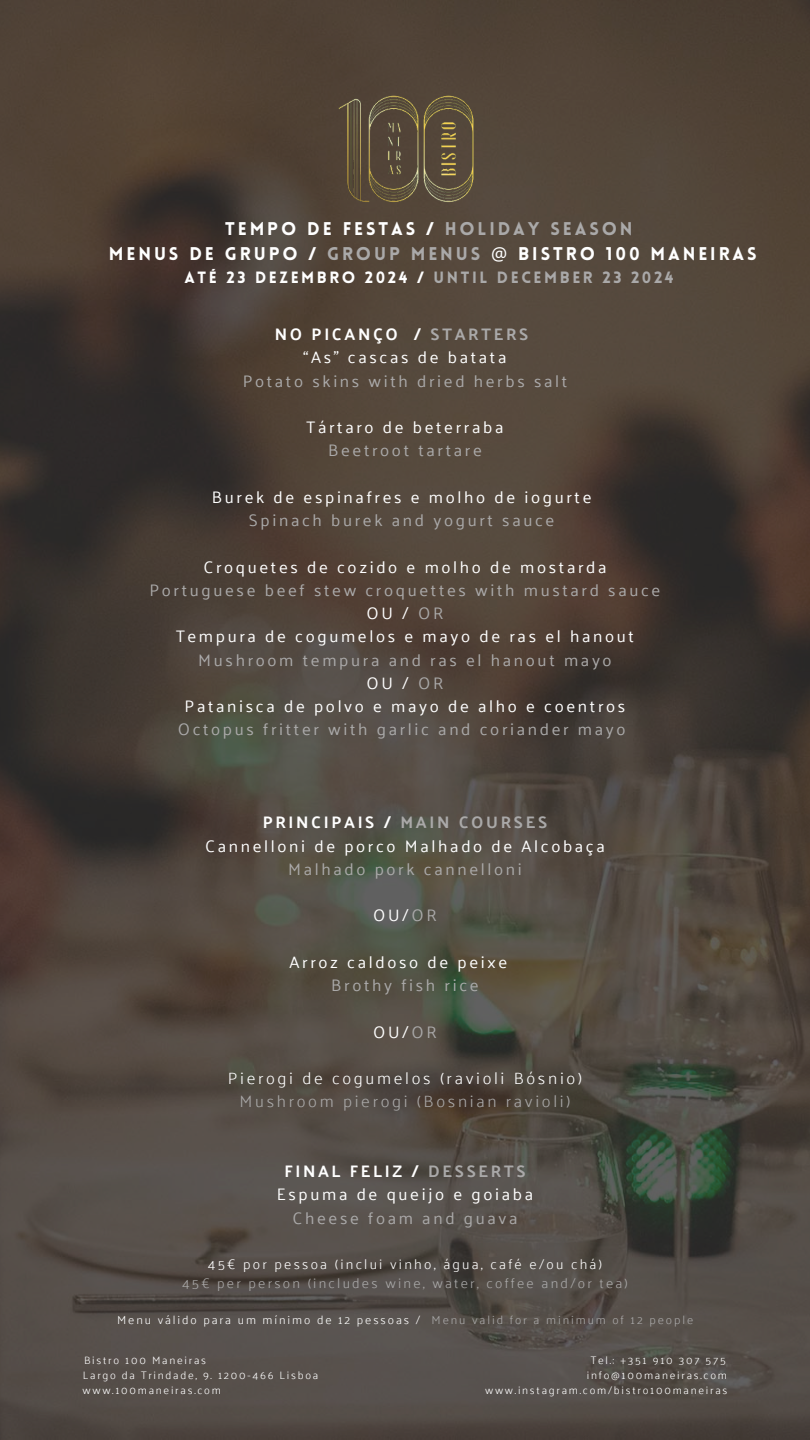
<style>
.page{position:relative;width:810px;height:1440px;background:#fff}
.page>*{position:absolute;margin:0;border:0;box-sizing:border-box;transform-origin:0 0}
.t1{font:900 18px/24.8px "Lovelo";letter-spacing:.16em;color:#fff;text-align:center}
.t2{font:16.7px/23.2px "Palanquin";letter-spacing:.16em;color:#aaa9a9;text-align:center}
.t3{font:16.7px/23.2px "Palanquin";letter-spacing:.16em;color:#fff;text-align:center}
.t4{font:300 16.7px/23.2px "Palanquin";letter-spacing:.16em;color:#fff;text-align:center}
.t5{font:900 16px "Lovelo";letter-spacing:.16em;color:#fff}
.t6{font:300 13.9px/18.8px "Palanquin";letter-spacing:.16em;color:#aaa9a9;text-align:center}
.t7{font:300 11.9px "Palanquin";letter-spacing:.16em;color:#fff}
.t8{font:300 10.9px "Palanquin";letter-spacing:.16em;color:#fff}
.s1{color:#aaa9a9}
.s2{font-family:"Noto Sans";font-weight:400}
.s3{color:#aaa}
.s4{font-weight:700;color:#fff}
.s5{font-weight:700}
.s6{color:#fff}
.s7{font-weight:700;color:#aaa9a9}
</style>
<div class="page">
<img style="left:0;top:0;width:810px;height:1440px">
<img style="left:319px;top:81px;width:172px;height:139px">
<h3 class="t1" style="left:109px;top:218px;width:649px">TEMPO DE FESTAS / <span class="s1">HOLIDAY SEASON<br></span>MENUS DE GRUPO / <span class="s1">GROUP MENUS</span> <span class="s2">@</span> BISTRO 100 MANEIRAS</h3>
<h3 class="t5" style="left:185px;top:271px;width:491px">ATÉ 23 DEZEMBRO 2024 / <span class="s3">UNTIL</span> <span class="s1">DECEMBER 23 2024</span></h3>
<p class="t2" style="left:243px;top:323px;width:326px"><span class="s4">NO PICANÇO /</span> <span class="s5">STARTERS<br></span><span class="s6">“As” cascas de batata<br></span>Potato skins with dried herbs salt</p>
<p class="t3" style="left:307px;top:416px;width:198px">Tártaro de beterraba<br><span class="s1">Beetroot tartare</span></p>
<h1 class="t3" style="left:212px;top:485px;width:381px">Burek de espinafres e molho de iogurte<br><span class="s1">Spinach burek and yogurt sauce</span></h1>
<h3 class="t2" style="left:150px;top:555px;width:512px"><span class="s6">Croquetes de cozido e molho de mostarda </span>Portuguese beef stew croquettes with mustard sauce <span class="s6">OU /</span> OR<br><span class="s6">Tempura de cogumelos e mayo de ras el hanout </span>Mushroom tempura and ras el hanout mayo<br><span class="s6">OU /</span> OR<br><span class="s6">Patanisca de polvo e mayo de alho e coentros </span>Octopus fritter with garlic and coriander mayo</h3>
<h3 class="t3" style="left:205px;top:811px;width:401px"><span class="s5">PRINCIPAIS /</span> <span class="s7">MAIN COURSES<br></span>Cannelloni de porco Malhado de Alcobaça<br><span class="s1">Malhado pork cannelloni</span></h3>
<h3 class="t3" style="left:373px;top:904px;width:65px">OU/<span class="s1">OR</span></h3>
<h3 class="t3" style="left:331px;top:950px;width:177px;text-align:left;text-indent:-42px">Arroz caldoso de peixe<br><span class="s1">Brothy fish rice</span></h3>
<h3 class="t3" style="left:373px;top:1020px;width:65px">OU/<span class="s1">OR</span></h3>
<h2 class="t4" style="left:228px;top:1067px;width:356px">Pierogi de cogumelos (ravioli Bósnio)<br><span class="s1">Mushroom pierogi (Bosnian ravioli)</span></h2>
<h3 class="t3" style="left:277px;top:1160px;width:258px"><span class="s5">FINAL FELIZ /</span> <span class="s7">DESSERTS<br></span>Espuma de queijo e goiaba<br><span class="s1">Cheese foam and guava</span></h3>
<h3 class="t6" style="left:182px;top:1255px;width:447px"><span class="s6">45€ por pessoa (inclui vinho, água, café e/ou chá)<br></span>45€ per person (includes wine, water, coffee and/or tea)</h3>
<h4 class="t7" style="left:117px;top:1313px;width:578px">Menu válido para um mínimo de 12 pessoas / <span class="s1">Menu valid for a minimum of 12 people</span></h4>
<p class="t8" style="left:84px;top:1354px;width:124px">Bistro 100 Maneiras</p>
<p class="t8" style="left:591px;top:1354px;width:137px">Tel.: +351 910 307 575</p>
<p class="t8" style="left:83px;top:1369px;width:237px">Largo da Trindade, 9. 1200-466 Lisboa</p>
<p class="t8" style="left:587px;top:1369px;width:142px">info@100maneiras.com</p>
<p class="t8" style="left:83px;top:1384px;width:140px">www.100maneiras.com</p>
<p class="t8" style="left:485px;top:1384px;width:244px">www.instagram.com/bistro100maneiras</p>
</div>
